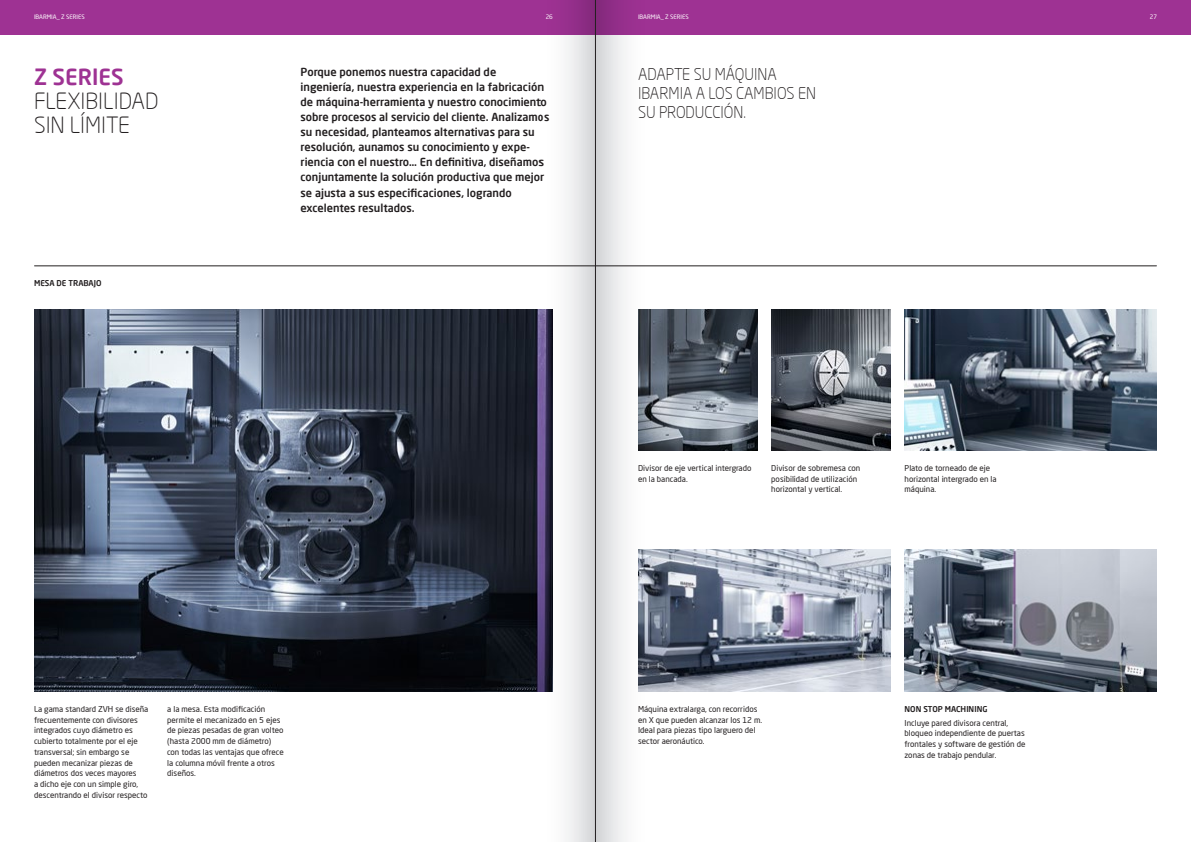
<style>
.page{position:relative;width:1191px;height:842px;background:#fff}
.page>*{position:absolute;margin:0;border:0;box-sizing:border-box;transform-origin:0 0}
.t1{font:300 22px/24px "Neo Sans Pro";color:#231f20}
.t2{font:500 22px "Neo Sans Pro";color:#9e3293}
.t3{font:300 16px/19px "Neo Sans Pro";color:#231f20;scale:.95 1}
.t4{font:500 11px/15px "Neo Sans Pro";color:#231f20}
.t5{font:8px/10.7px "Neo Sans Pro";color:#231f20}
.t6{font:500 8px "Neo Sans Pro";color:#231f20}
.t7{font:6px "Neo Sans Pro";color:#fff}
</style>
<div class="page">
<hr style="left:35px;top:265px;width:1121px;height:1px;background:#231f20">
<img style="left:650px;top:550px;width:240px;height:142px">
<img style="left:650px;top:309px;width:107px;height:142px">
<img style="left:904px;top:309px;width:253px;height:142px">
<img style="left:771px;top:309px;width:119px;height:142px">
<div style="left:0;top:0;width:1191px;height:34px;background:#9e3293"></div>
<img style="left:904px;top:550px;width:253px;height:142px">
<img style="left:34px;top:309px;width:506px;height:383px">
<svg style="left:540px;top:0;width:55px;height:842px"></svg>
<svg style="left:596px;top:0;width:54px;height:842px"></svg>
<hr style="left:595px;top:0;width:1px;height:842px;background:#231f20">
<p class="t7" style="left:34px;top:13px;width:52px">IBARMIA_ Z SERIES</p>
<p class="t7" style="left:545px;top:13px;width:9px">26</p>
<p class="t7" style="left:638px;top:13px;width:52px">IBARMIA_ Z SERIES</p>
<p class="t7" style="left:1149px;top:13px;width:9px">27</p>
<h1 class="t2" style="left:34px;top:63px;width:91px">Z SERIES</h1>
<h1 class="t1" style="left:34px;top:88px;width:126px">FLEXIBILIDAD<br>SIN LÍMITE</h1>
<p class="t6" style="left:34px;top:278px;width:69px">MESA DE TRABAJO</p>
<p class="t4" style="left:300px;top:65px;width:250px">Porque ponemos nuestra capacidad de ingeniería, nuestra experiencia en la fabricación de máquina-herramienta y nuestro conocimiento sobre procesos al servicio del cliente. Analizamos su necesidad, planteamos alternativas para su resolución, aunamos su conocimiento y expe&shy;riencia con el nuestro… En definitiva, diseñamos conjuntamente la solución productiva que mejor se ajusta a sus especificaciones, logrando excelentes resultados.</p>
<h2 class="t3" style="left:638px;top:65px;width:189px">ADAPTE SU MÁQUINA<br>IBARMIA A LOS CAMBIOS EN<br>SU PRODUCCIÓN.</h2>
<p class="t5" style="left:638px;top:463px;width:115px">Divisor de eje vertical intergrado en la bancada.</p>
<p class="t5" style="left:904px;top:463px;width:94px">Plato de torneado de eje horizontal intergrado en la máquina.</p>
<p class="t5" style="left:771px;top:463px;width:90px">Divisor de sobremesa con posibilidad de utilización horizontal y vertical.</p>
<p class="t5" style="left:34px;top:704px;width:116px">La gama standard ZVH se diseña frecuentemente con divisores integrados cuyo diámetro es cubierto totalmente por el eje transversal; sin embargo se pueden mecanizar piezas de diámetros dos veces mayores<br>a dicho eje con un simple giro, descentrando el divisor respecto</p>
<p class="t5" style="left:638px;top:704px;width:126px">Máquina extralarga, con recorridos en X que pueden alcanzar los 12 m.<br>Ideal para piezas tipo larguero del sector aeronáutico.</p>
<p class="t5" style="left:167px;top:704px;width:118px">a la mesa. Esta modificación permite el mecanizado en 5 ejes de piezas pesadas de gran volteo (hasta 2000 mm de diámetro) con todas las ventajas que ofrece la columna móvil frente a otros diseños.</p>
<p class="t6" style="left:904px;top:704px;width:84px">NON STOP MACHINING</p>
<p class="t5" style="left:904px;top:717px;width:122px">Incluye pared divisora central, bloqueo independiente de puertas frontales y software de gestión de zonas de trabajo pendular.</p>
</div>
